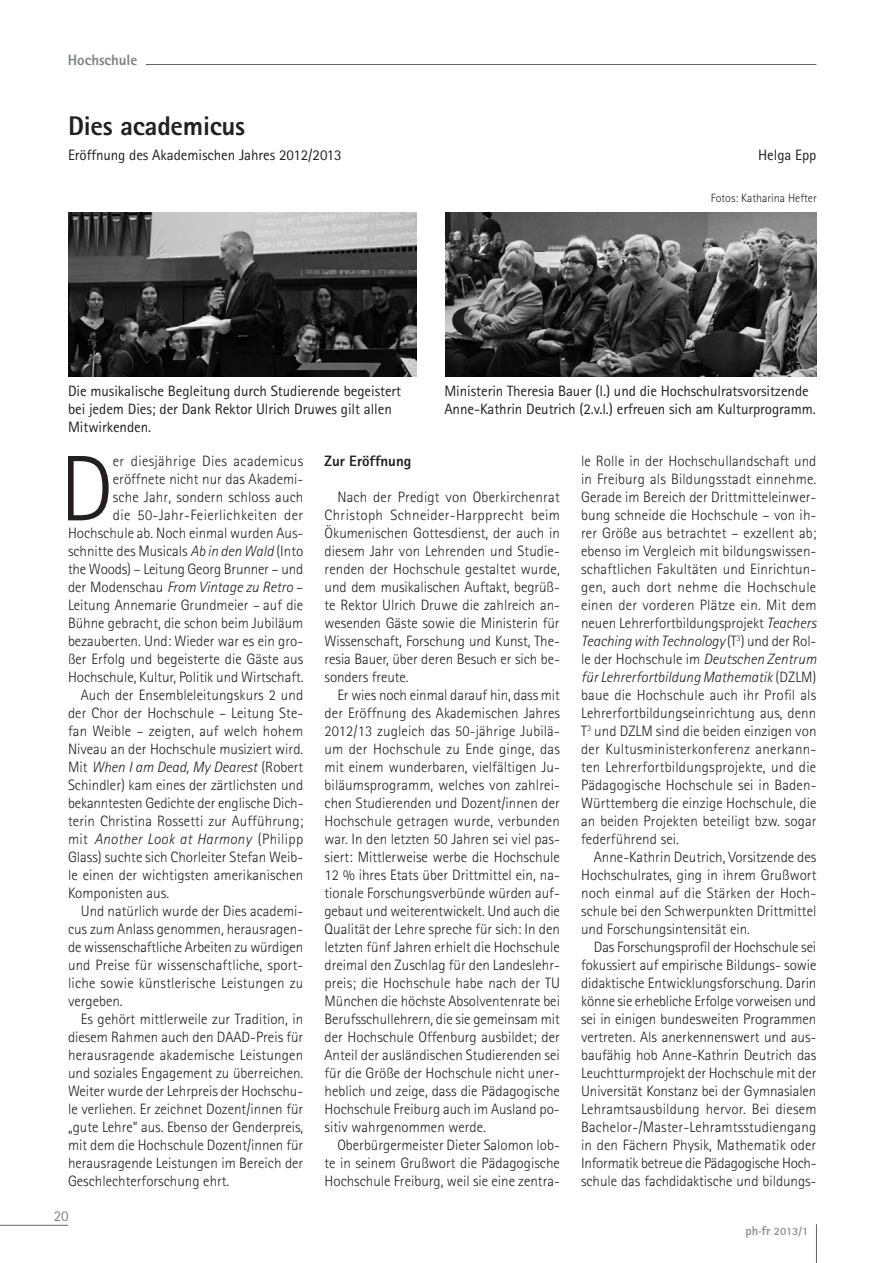
<style>
.page{position:relative;width:893px;height:1263px;background:#fff}
.page>*{position:absolute;margin:0;border:0;box-sizing:border-box;transform-origin:0 0}
.t1{font:300 93.3px "Rotis Sans Serif";color:#231f20}
.t2{font:800 27px "Rotis Sans Serif";letter-spacing:-.01em;color:#231f20}
.t3{font:300 15px/18px "Rotis Sans Serif";color:#231f20;text-align:justify}
.t4{font:15px/18px "Rotis Sans Serif";letter-spacing:-.005em;color:#231f20}
.t5{font:italic 300 15px "Rotis Sans Serif";color:#231f20}
.t6{font:italic 300 15px "Rotis Sans Serif";letter-spacing:.02em;color:#231f20}
.t7{font:300 15px "Rotis Sans Serif";letter-spacing:.025em;color:#231f20}
.t8{font:300 15px "Rotis Sans Serif";letter-spacing:.02em;color:#231f20}
.t9{font:800 15px "Rotis Sans Serif";letter-spacing:-.005em;color:#231f20}
.t10{font:800 15px "Rotis Sans Serif";letter-spacing:-.005em;color:#808285}
.t11{font:15px "Rotis Sans Serif";color:#808285}
.t12{font:300 12px "Rotis Sans Serif";color:#231f20}
.t13{font:800 11.25px "Rotis Sans Serif";color:#939598}
.s1{font-style:italic}
.s2{font-style:normal}
.s3{font-size:12.75px}
</style>
<div class="page">
<hr style="left:0;top:1225px;width:68px;height:1px;background:#636366">
<hr style="left:816px;top:1224px;width:1px;height:39px;background:#636366">
<hr style="left:137px;top:64px;width:679px;height:1px;background:#636366">
<div style="left:0;top:53px;width:146px;height:49px;background:#fff"></div>
<img style="left:68px;top:213px;width:349px;height:163px">
<img style="left:445px;top:213px;width:371px;height:163px">
<p class="t10" style="left:68px;top:50px;width:71px">Hochschule</p>
<h2 class="t2" style="left:68px;top:109px;width:179px">Dies academicus</h2>
<p class="t4" style="left:68px;top:146px;width:275px">Eröffnung des Akademischen Jahres 2012/2013</p>
<p class="t4" style="left:758px;top:146px;width:60px">Helga Epp</p>
<p class="t12" style="left:711px;top:191px;width:107px">Fotos: Katharina Hefter</p>
<p class="t4" style="left:68px;top:382px;width:335px">Die musikalische Begleitung durch Studierende begeistert bei jedem Dies; der Dank Rektor Ulrich Druwes gilt allen<br>Mitwirkenden.</p>
<p class="t4" style="left:444px;top:382px;width:373px">Ministerin Theresia Bauer (l.) und die Hochschulratsvorsitzende<br>Anne-Kathrin Deutrich (2.v.l.) erfreuen sich am Kulturprogramm.</p>
<h1 class="t1" style="left:60px;top:435px;width:55px">D</h1>
<p class="t8" style="left:113px;top:453px;width:192px">er diesjährige Dies academicus</p>
<p class="t3" style="left:113px;top:470px;width:192px">eröffnete nicht nur das Akademi-</p>
<p class="t3" style="left:113px;top:488px;width:192px">sche Jahr, sondern schloss auch</p>
<p class="t7" style="left:113px;top:507px;width:192px">die 50-Jahr-Feierlichkeiten der</p>
<p class="t3" style="left:68px;top:524px;width:237px">Hochschule ab. Noch einmal wurden Aus-</p>
<p class="t3" style="left:68px;top:542px;width:237px">schnitte des Musicals <span class="s1">Ab in den Wald</span> (Into</p>
<p class="t3" style="left:68px;top:560px;width:237px">the Woods) – Leitung Georg Brunner – und</p>
<p class="t5" style="left:68px;top:579px;width:237px"><span class="s2">der Modenschau</span> From Vintage zu Retro <span class="s2">–</span></p>
<p class="t3" style="left:68px;top:596px;width:237px">Leitung Annemarie Grundmeier – auf die</p>
<p class="t3" style="left:68px;top:614px;width:237px">Bühne gebracht, die schon beim Jubiläum</p>
<p class="t3" style="left:68px;top:632px;width:237px">bezauberten. Und: Wieder war es ein gro-</p>
<p class="t3" style="left:68px;top:650px;width:237px">ßer Erfolg und begeisterte die Gäste aus</p>
<p class="t3" style="left:68px;top:668px;width:237px">Hochschule, Kultur, Politik und Wirtschaft.</p>
<p class="t3" style="left:81px;top:686px;width:224px">Auch der Ensembleleitungskurs 2 und</p>
<p class="t3" style="left:68px;top:704px;width:237px">der Chor der Hochschule – Leitung Ste-</p>
<p class="t3" style="left:68px;top:722px;width:237px">fan Weible – zeigten, auf welch hohem</p>
<p class="t3" style="left:68px;top:740px;width:237px">Niveau an der Hochschule musiziert wird.</p>
<p class="t5" style="left:68px;top:759px;width:237px"><span class="s2">Mit</span> When I am Dead, My Dearest <span class="s2">(Robert</span></p>
<p class="t3" style="left:68px;top:776px;width:237px">Schindler) kam eines der zärtlichsten und</p>
<p class="t3" style="left:68px;top:794px;width:237px">bekanntesten Gedichte der englische Dich-</p>
<p class="t3" style="left:68px;top:812px;width:237px">terin Christina Rossetti zur Aufführung;</p>
<p class="t6" style="left:68px;top:831px;width:237px"><span class="s2">mit</span> Another Look at Harmony <span class="s2">(Philipp</span></p>
<p class="t3" style="left:68px;top:848px;width:237px">Glass) suchte sich Chorleiter Stefan Weib-</p>
<p class="t3" style="left:68px;top:866px;width:237px">le einen der wichtigsten amerikanischen</p>
<p class="t3" style="left:68px;top:884px;width:103px">Komponisten aus.</p>
<p class="t3" style="left:81px;top:902px;width:224px">Und natürlich wurde der Dies academi-</p>
<p class="t3" style="left:68px;top:920px;width:237px">cus zum Anlass genommen, herausragen-</p>
<p class="t3" style="left:68px;top:938px;width:237px">de wissenschaftliche Arbeiten zu würdigen</p>
<p class="t3" style="left:68px;top:956px;width:237px">und Preise für wissenschaftliche, sport-</p>
<p class="t3" style="left:68px;top:974px;width:237px">liche sowie künstlerische Leistungen zu</p>
<p class="t3" style="left:68px;top:992px;width:56px">vergeben.</p>
<p class="t3" style="left:81px;top:1010px;width:224px">Es gehört mittlerweile zur Tradition, in</p>
<p class="t3" style="left:68px;top:1028px;width:237px">diesem Rahmen auch den DAAD-Preis für</p>
<p class="t3" style="left:68px;top:1046px;width:237px">herausragende akademische Leistungen</p>
<p class="t3" style="left:68px;top:1064px;width:237px">und soziales Engagement zu überreichen.</p>
<p class="t3" style="left:68px;top:1082px;width:237px">Weiter wurde der Lehrpreis der Hochschu-</p>
<p class="t3" style="left:68px;top:1100px;width:237px">le verliehen. Er zeichnet Dozent/innen für</p>
<p class="t3" style="left:68px;top:1118px;width:237px">„gute Lehre“ aus. Ebenso der Genderpreis,</p>
<p class="t3" style="left:68px;top:1136px;width:237px">mit dem die Hochschule Dozent/innen für</p>
<p class="t3" style="left:68px;top:1154px;width:237px">herausragende Leistungen im Bereich der</p>
<p class="t3" style="left:68px;top:1172px;width:163px">Geschlechterforschung ehrt.</p>
<p class="t11" style="left:54px;top:1207px;width:16px">20</p>
<p class="t9" style="left:325px;top:452px;width:88px">Zur Eröffnung</p>
<p class="t3" style="left:325px;top:488px;width:237px;text-indent:13px">Nach der Predigt von Oberkirchenrat Christoph Schneider-Harpprecht beim Ökumenischen Gottesdienst, der auch in diesem Jahr von Lehrenden und Studie&shy;renden der Hochschule gestaltet wurde, und dem musikalischen Auftakt, begrüß&shy;te Rektor Ulrich Druwe die zahlreich an&shy;wesenden Gäste sowie die Ministerin für Wissenschaft, Forschung und Kunst, The&shy;resia Bauer, über deren Besuch er sich be&shy;sonders freute.</p>
<p class="t3" style="left:325px;top:686px;width:237px;text-indent:13px">Er wies noch einmal darauf hin, dass mit der Eröffnung des Akademischen Jahres 2012/13 zugleich das 50-jährige Jubilä&shy;um der Hochschule zu Ende ginge, das mit einem wunderbaren, vielfältigen Ju&shy;biläumsprogramm, welches von zahlrei&shy;chen Studierenden und Dozent/innen der Hochschule getragen wurde, verbunden war. In den letzten 50 Jahren sei viel pas&shy;siert: Mittlerweise werbe die Hochschule 12 % ihres Etats über Drittmittel ein, na&shy;tionale Forschungsverbünde würden auf&shy;gebaut und weiterentwickelt. Und auch die Qualität der Lehre spreche für sich: In den letzten fünf Jahren erhielt die Hochschule dreimal den Zuschlag für den Landeslehr&shy;preis; die Hochschule habe nach der TU München die höchste Absolventenrate bei Berufsschullehrern, die sie gemeinsam mit der Hochschule Offenburg ausbildet; der Anteil der ausländischen Studierenden sei für die Größe der Hochschule nicht uner&shy;heblich und zeige, dass die Pädagogische Hochschule Freiburg auch im Ausland po&shy;sitiv wahrgenommen werde.</p>
<p class="t3" style="left:325px;top:1136px;width:237px;text-indent:13px">Oberbürgermeister Dieter Salomon lob&shy;te in seinem Grußwort die Pädagogische Hochschule Freiburg, weil sie eine zentra-</p>
<p class="t3" style="left:581px;top:452px;width:237px">le Rolle in der Hochschullandschaft und in Freiburg als Bildungsstadt einnehme.<br>Gerade im Bereich der Drittmitteleinwer&shy;bung schneide die Hochschule – von ih&shy;rer Größe aus betrachtet – exzellent ab; ebenso im Vergleich mit bildungswissen&shy;schaftlichen Fakultäten und Einrichtun&shy;gen, auch dort nehme die Hochschule einen der vorderen Plätze ein. Mit dem neuen Lehrerfortbildungsprojekt <span class="s1">Teachers Teaching with Technology</span> (T<sup>3</sup>) und der Rol&shy;le der Hochschule im <span class="s1">Deutschen Zentrum für Lehrerfortbildung Mathematik</span> (DZLM) baue die Hochschule auch ihr Profil als Lehrerfortbildungseinrichtung aus, denn T<sup>3</sup> und DZLM sind die beiden einzigen von der Kultusministerkonferenz anerkann&shy;ten Lehrerfortbildungsprojekte, und die Pädagogische Hochschule sei in Baden-Württemberg die einzige Hochschule, die an beiden Projekten beteiligt bzw. sogar federführend sei.</p>
<p class="t3" style="left:581px;top:848px;width:237px;text-indent:13px">Anne-Kathrin Deutrich, Vorsitzende des Hochschulrates, ging in ihrem Grußwort noch einmal auf die Stärken der Hoch&shy;schule bei den Schwerpunkten Drittmittel und Forschungsintensität ein.</p>
<p class="t3" style="left:581px;top:938px;width:237px;text-indent:13px">Das Forschungsprofil der Hochschule sei fokussiert auf empirische Bildungs- sowie didaktische Entwicklungsforschung. Darin könne sie erhebliche Erfolge vorweisen und sei in einigen bundesweiten Programmen vertreten. Als anerkennenswert und aus&shy;baufähig hob Anne-Kathrin Deutrich das Leuchtturmprojekt der Hochschule mit der Universität Konstanz bei der Gymnasialen Lehramtsausbildung hervor. Bei diesem Bachelor-/Master-Lehramtsstudiengang in den Fächern Physik, Mathematik oder Informatik betreue die Pädagogische Hoch&shy;schule das fachdidaktische und bildungs-</p>
<p class="t13" style="left:745px;top:1224px;width:64px"><span class="s3">ph·fr</span> 2013/1</p>
</div>
